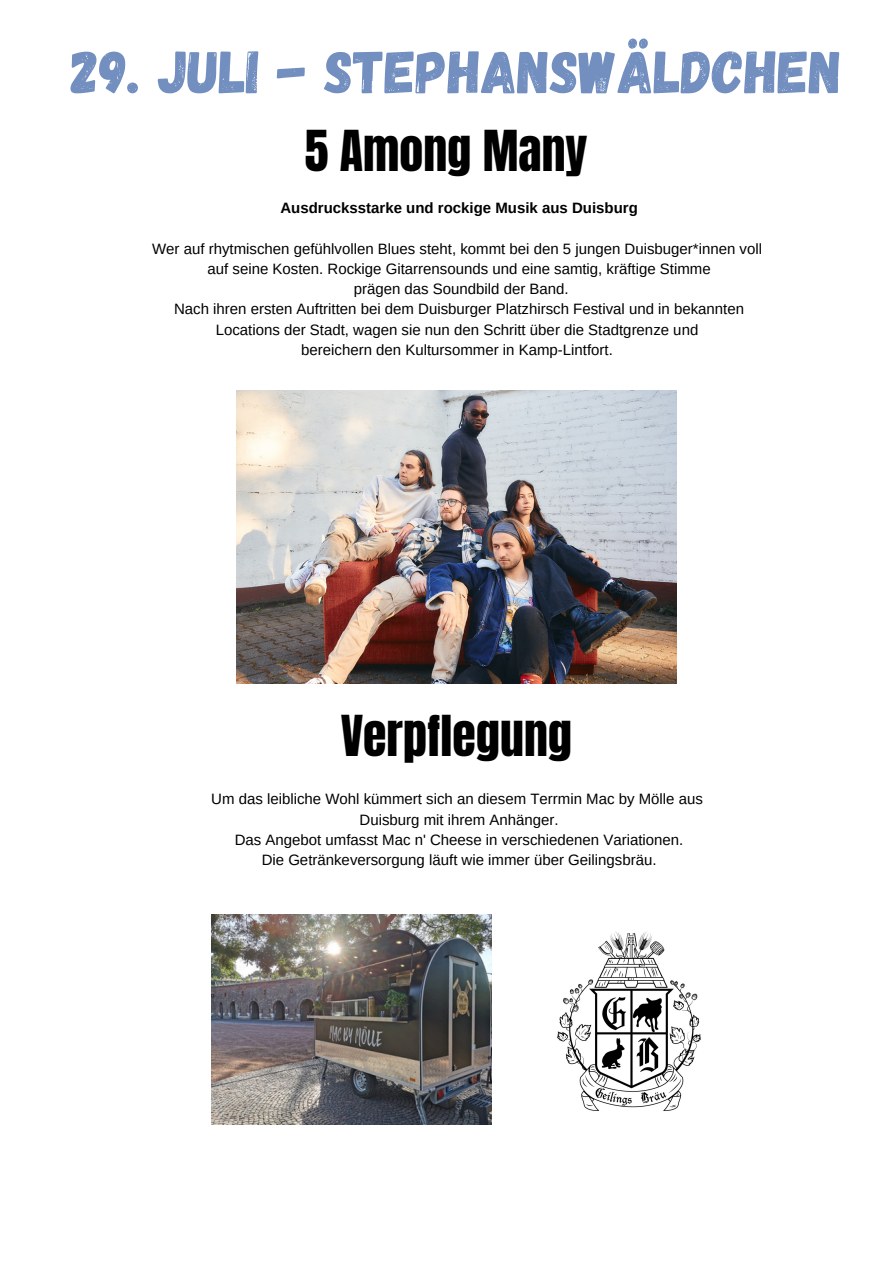
<style>
.page{position:relative;width:893px;height:1264px;background:#fff}
.page>*{position:absolute;margin:0;border:0;box-sizing:border-box;transform-origin:0 0}
.t1{font:60px "Gagalin";color:#728fc0}
.t2{font:48px "Anton";color:#000}
.t3{font:15px/20.2px "Arimo";color:#000;text-align:center}
.t4{font:700 15px "Arimo";color:#000}
</style>
<div class="page">
<img style="left:236px;top:390px;width:440px;height:293px">
<img style="left:211px;top:914px;width:280px;height:210px">
<img style="left:557px;top:931px;width:144px;height:180px">
<h1 class="t1" style="left:71px;top:33px;width:772px">29. JULI - STEPHANSWÄLDCHEN</h1>
<h2 class="t2" style="left:305px;top:116px;width:284px">5 Among Many</h2>
<p class="t4" style="left:280px;top:200px;width:359px">Ausdrucksstarke und rockige Musik aus Duisburg</p>
<p class="t3" style="left:152px;top:238px;width:611px">Wer auf rhytmischen gefühlvollen Blues steht, kommt bei den 5 jungen Duisbuger*innen voll auf seine Kosten. Rockige Gitarrensounds und eine samtig, kräftige Stimme<br>prägen das Soundbild der Band.<br>Nach ihren ersten Auftritten bei dem Duisburger Platzhirsch Festival und in bekannten Locations der Stadt, wagen sie nun den Schritt über die Stadtgrenze und<br>bereichern den Kultursommer in Kamp-Lintfort.</p>
<h2 class="t2" style="left:341px;top:701px;width:233px">Verpflegung</h2>
<p class="t3" style="left:211px;top:789px;width:493px">Um das leibliche Wohl kümmert sich an diesem Terrmin Mac by Mölle aus Duisburg mit ihrem Anhänger.<br>Das Angebot umfasst Mac n' Cheese in verschiedenen Variationen.<br>Die Getränkeversorgung läuft wie immer über Geilingsbräu.</p>
</div>
